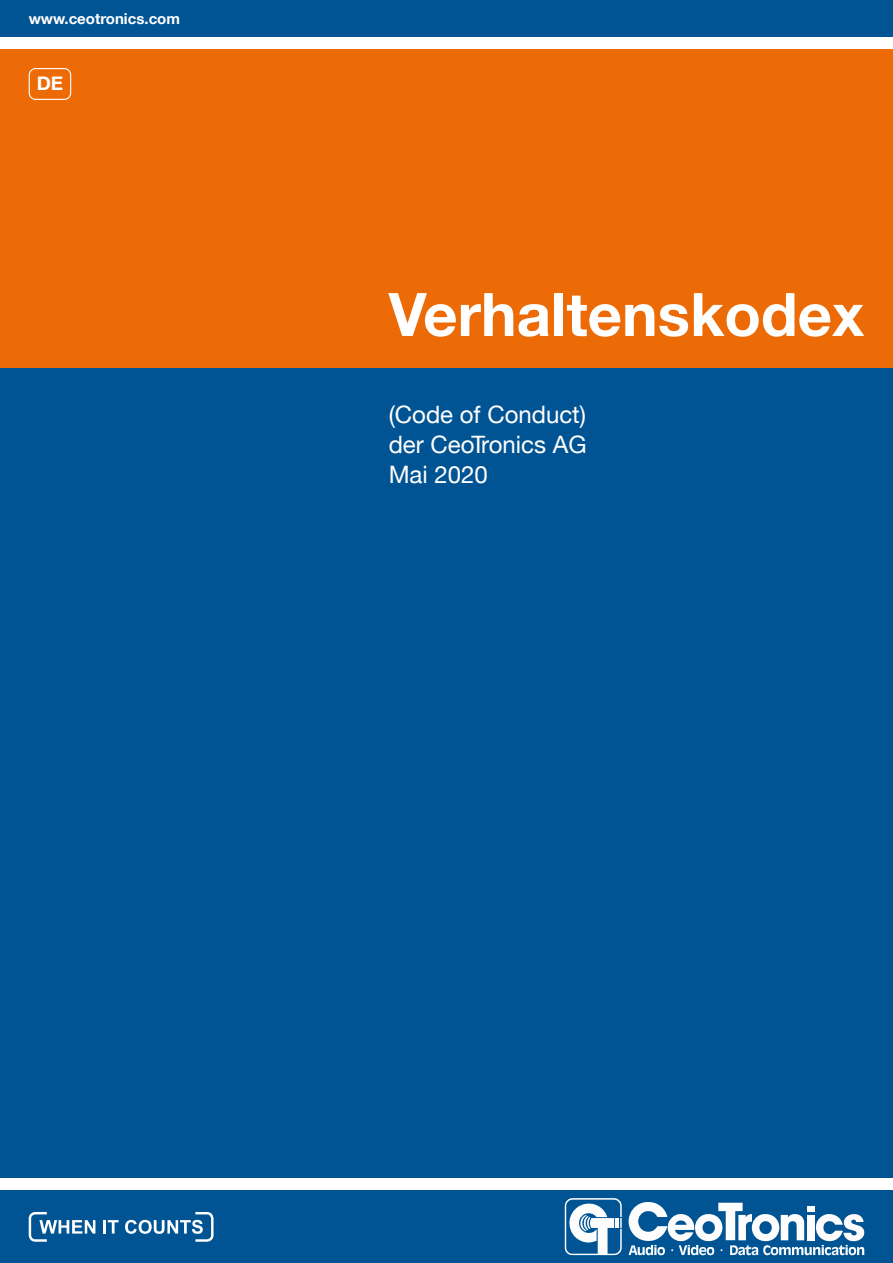
<style>
.page{position:relative;width:893px;height:1263px;background:#fff}
.page>*{position:absolute;margin:0;border:0;box-sizing:border-box;transform-origin:0 0}
.t1{font:700 60px "Helvetica Neue";color:#fff}
.t2{font:24px/30px "Helvetica Neue";color:#fff;text-align:justify}
.t3{font:700 19.2px "Helvetica Neue";color:#fff}
.t4{font:700 15px "Helvetica Neue";color:#fff}
</style>
<div class="page">
<div style="left:0;top:368px;width:893px;height:810px;background:#005493"></div>
<div style="left:0;top:49px;width:893px;height:319px;background:#ed6b06"></div>
<div style="left:0;top:1191px;width:893px;height:72px;background:#005493"></div>
<div style="left:0;top:0;width:893px;height:36px;background:#005493"></div>
<svg style="left:565px;top:1198px;width:299px;height:57px"></svg>
<svg style="left:29px;top:1212px;width:66px;height:30px"></svg>
<svg style="left:103px;top:1220px;width:16px;height:13px"></svg>
<svg style="left:125px;top:1212px;width:89px;height:30px"></svg>
<div style="left:29px;top:68px;width:42px;height:32px;border:1px solid #fff;border-radius:6px"></div>
<p class="t4" style="left:29px;top:7px;width:153px">www.ceotronics.com</p>
<p class="t3" style="left:37px;top:68px;width:28px">DE</p>
<h1 class="t1" style="left:389px;top:267px;width:477px">Verhaltenskodex</h1>
<p class="t2" style="left:389px;top:400px;width:199px">(Code of Conduct) der CeoTronics AG Mai 2020</p>
</div>
